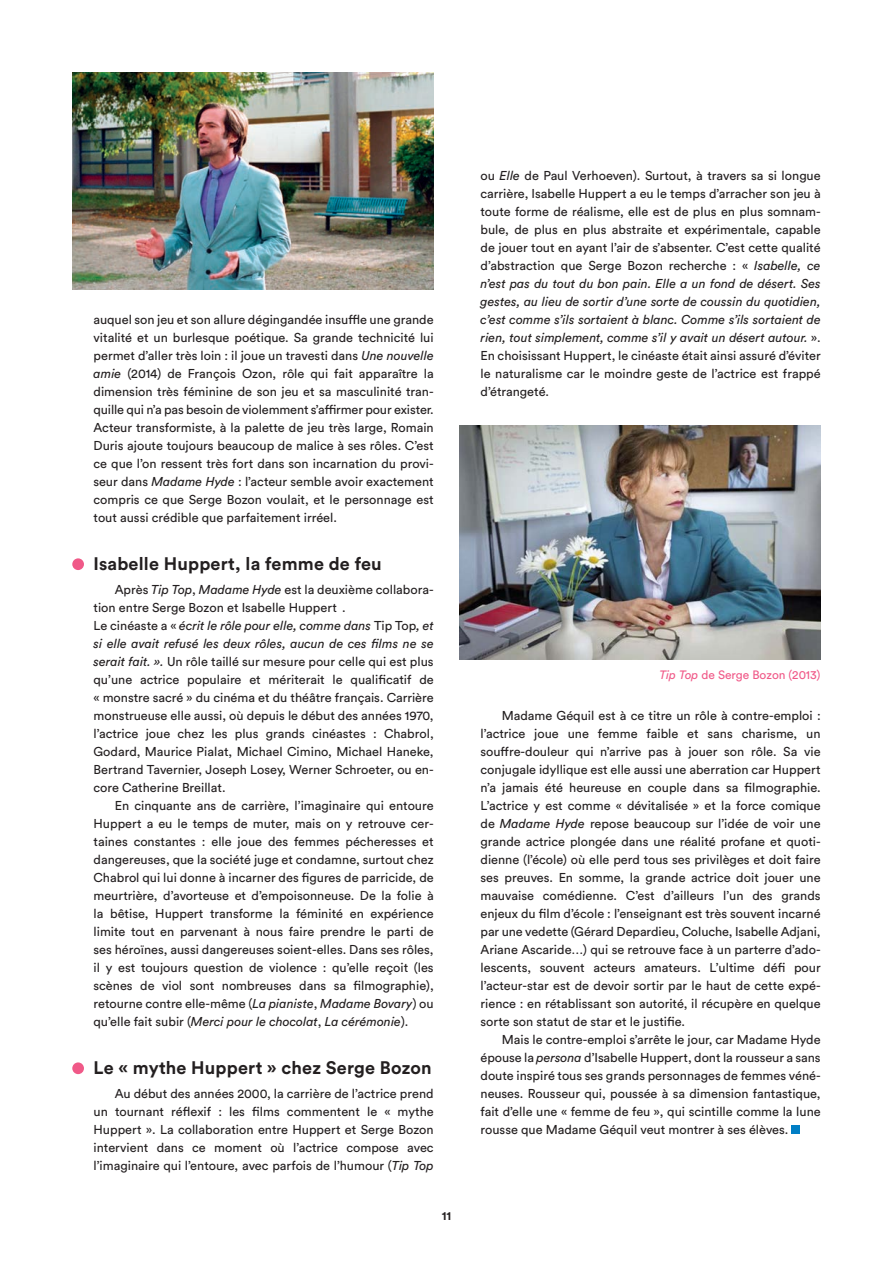
<style>
.page{position:relative;width:893px;height:1263px;background:#fff}
.page>*{position:absolute;margin:0;border:0;box-sizing:border-box;transform-origin:0 0}
._002_S-s-titre_puce{font:700 18px "Circular Std";letter-spacing:.01em;color:#231f20}
._004_Texte_courant_M{font:12.75px/18px "Circular Std";color:#231f20;text-align:justify}
._004_Texte_courant_M-2{font:12px "Circular Std";color:#f05988}
.t1{font:700 12px "Circular Std";color:#231f20}
.s1{font-style:italic}
</style>
<div class="page">
<div style="left:792px;top:1125px;width:8px;height:9px;background:#007ec5"></div>
<div style="left:72px;top:558px;width:12px;height:12px;background:#f05988;border-radius:50%"></div>
<div style="left:72px;top:1062px;width:12px;height:12px;background:#f05988;border-radius:50%"></div>
<img style="left:459px;top:425px;width:362px;height:234px">
<img style="left:72px;top:72px;width:362px;height:217px">
<p class="_004_Texte_courant_M" style="left:94px;top:310px;width:342px">auquel son jeu et son allure dégingandée insuffle une grande vitalité et un burlesque poétique. Sa grande technicité lui permet d’aller très loin : il joue un travesti dans <span class="s1">Une nouvelle amie</span> (2014) de François Ozon, rôle qui fait apparaître la dimension très féminine de son jeu et sa masculinité tran&shy;quille qui n’a pas besoin de violemment s’affirmer pour exister.<br>Acteur transformiste, à la palette de jeu très large, Romain Duris ajoute toujours beaucoup de malice à ses rôles. C’est ce que l’on ressent très fort dans son incarnation du provi&shy;seur dans <span class="s1">Madame Hyde</span> : l’acteur semble avoir exactement compris ce que Serge Bozon voulait, et le personnage est tout aussi crédible que parfaitement irréel.</p>
<p class="_002_S-s-titre_puce" style="left:94px;top:552px;width:290px">Isabelle Huppert, la femme de feu</p>
<p class="_004_Texte_courant_M" style="left:94px;top:580px;width:342px;text-align:left;text-indent:21px">Après <span class="s1">Tip Top</span>, <span class="s1">Madame Hyde</span> est la deuxième collabora&shy;tion entre Serge Bozon et Isabelle Huppert .<br>Le cinéaste a « <span class="s1">écrit le rôle pour elle, comme dans</span> Tip Top<span class="s1">, et si elle avait refusé les deux rôles, aucun de ces films ne se serait fait. ».</span> Un rôle taillé sur mesure pour celle qui est plus qu’une actrice populaire et mériterait le qualificatif de « monstre sacré » du cinéma et du théâtre français. Carrière monstrueuse elle aussi, où depuis le début des années 1970, l’actrice joue chez les plus grands cinéastes : Chabrol, Godard, Maurice Pialat, Michael Cimino, Michael Haneke, Bertrand Tavernier, Joseph Losey, Werner Schroeter, ou en&shy;core Catherine Breillat.</p>
<p class="_004_Texte_courant_M" style="left:94px;top:796px;width:342px;text-indent:21px">En cinquante ans de carrière, l’imaginaire qui entoure Huppert a eu le temps de muter, mais on y retrouve cer&shy;taines constantes : elle joue des femmes pécheresses et dangereuses, que la société juge et condamne, surtout chez Chabrol qui lui donne à incarner des figures de parricide, de meurtrière, d’avorteuse et d’empoisonneuse. De la folie à la bêtise, Huppert transforme la féminité en expérience limite tout en parvenant à nous faire prendre le parti de ses héroïnes, aussi dangereuses soient-elles. Dans ses rôles, il y est toujours question de violence : qu’elle reçoit (les scènes de viol sont nombreuses dans sa filmographie), retourne contre elle-même (<span class="s1">La pianiste</span>, <span class="s1">Madame Bovary</span>) ou qu’elle fait subir (<span class="s1">Merci pour le chocolat</span>, <span class="s1">La cérémonie</span>).</p>
<p class="_002_S-s-titre_puce" style="left:94px;top:1056px;width:340px">Le « mythe Huppert » chez Serge Bozon</p>
<p class="_004_Texte_courant_M" style="left:94px;top:1084px;width:342px;text-indent:21px">Au début des années 2000, la carrière de l’actrice prend un tournant réflexif : les films commentent le « mythe Huppert ». La collaboration entre Huppert et Serge Bozon intervient dans ce moment où l’actrice compose avec l’imaginaire qui l’entoure, avec parfois de l’humour (<span class="s1">Tip Top</span></p>
<p class="t1" style="left:442px;top:1208px;width:11px">11</p>
<p class="_004_Texte_courant_M" style="left:480px;top:166px;width:342px">ou <span class="s1">Elle</span> de Paul Verhoeven). Surtout, à travers sa si longue carrière, Isabelle Huppert a eu le temps d’arracher son jeu à toute forme de réalisme, elle est de plus en plus somnam&shy;bule, de plus en plus abstraite et expérimentale, capable de jouer tout en ayant l’air de s’absenter. C’est cette qualité d’abstraction que Serge Bozon recherche : « <span class="s1">Isabelle, ce n’est pas du tout du bon pain. Elle a un fond de désert. Ses gestes, au lieu de sortir d’une sorte de coussin du quotidien, c’est comme s’ils sortaient à blanc. Comme s’ils sortaient de rien, tout simplement, comme s’il y avait un désert autour.</span> ».<br>En choisissant Huppert, le cinéaste était ainsi assuré d’éviter le naturalisme car le moindre geste de l’actrice est frappé d’étrangeté.</p>
<p class="_004_Texte_courant_M-2" style="left:659px;top:668px;width:163px"><span class="s1">Tip Top</span> de Serge Bozon (2013)</p>
<p class="_004_Texte_courant_M" style="left:480px;top:706px;width:342px;text-indent:21px">Madame Géquil est à ce titre un rôle à contre-emploi : l’actrice joue une femme faible et sans charisme, un souffre-douleur qui n’arrive pas à jouer son rôle. Sa vie conjugale idyllique est elle aussi une aberration car Huppert n’a jamais été heureuse en couple dans sa filmographie.<br>L’actrice y est comme « dévitalisée » et la force comique de <span class="s1">Madame Hyde</span> repose beaucoup sur l’idée de voir une grande actrice plongée dans une réalité profane et quoti&shy;dienne (l’école) où elle perd tous ses privilèges et doit faire ses preuves. En somme, la grande actrice doit jouer une mauvaise comédienne. C’est d’ailleurs l’un des grands enjeux du film d’école : l’enseignant est très souvent incarné par une vedette (Gérard Depardieu, Coluche, Isabelle Adjani, Ariane Ascaride…) qui se retrouve face à un parterre d’ado&shy;lescents, souvent acteurs amateurs. L’ultime défi pour l’acteur-star est de devoir sortir par le haut de cette expé&shy;rience : en rétablissant son autorité, il récupère en quelque sorte son statut de star et le justifie.</p>
<p class="_004_Texte_courant_M" style="left:480px;top:1030px;width:342px;text-indent:21px">Mais le contre-emploi s’arrête le jour, car Madame Hyde épouse la <span class="s1">persona</span> d’Isabelle Huppert, dont la rousseur a sans doute inspiré tous ses grands personnages de femmes véné&shy;neuses. Rousseur qui, poussée à sa dimension fantastique, fait d’elle une « femme de feu », qui scintille comme la lune rousse que Madame Géquil veut montrer à ses élèves.</p>
</div>
